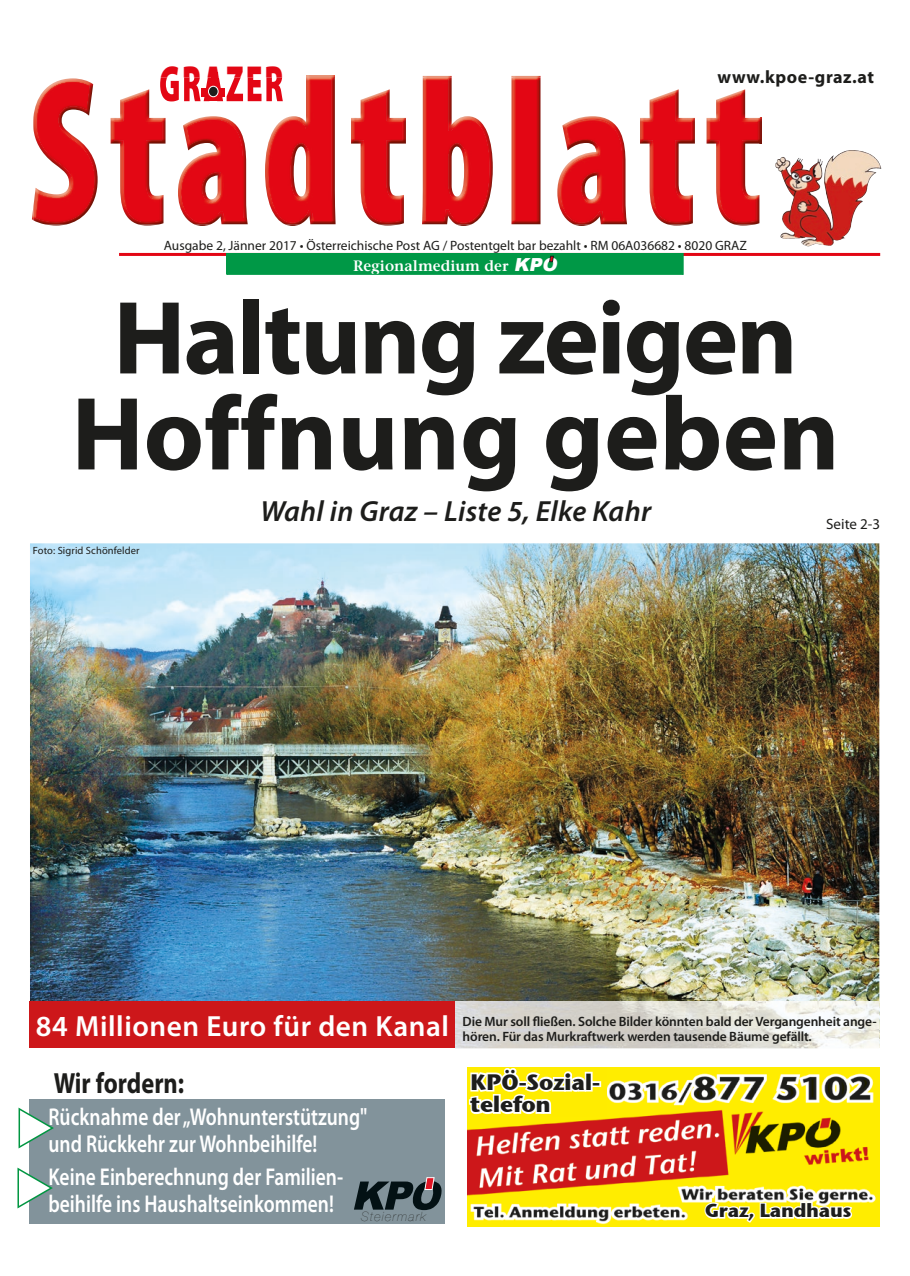
<style>
.page{position:relative;width:910px;height:1276px;background:#fff}
.page>*{position:absolute;margin:0;border:0;box-sizing:border-box;transform-origin:0 0}
.t1{font:700 105px/96px "Myriad Pro";letter-spacing:-.01em;color:#1d1d1b;text-align:center}
.t2{font:900 51px "Myriad Pro";letter-spacing:.06em;color:#e30614;scale:.6 1}
.t3{font:italic 600 29.25px "Myriad Pro";letter-spacing:.01em;color:#1d1d1b}
.t4{font:600 29.25px "Myriad Pro";letter-spacing:.02em;color:#fff}
.t5{font:700 29.25px "Myriad Pro";color:#1d1d1b;scale:.83 1}
.t6{font:600 24.3px/27px "Myriad Pro";color:#fff;scale:.8 1}
.t7{font:700 22.35px/22.4px "Stone Sans ITC";letter-spacing:-.015em;color:#1d1d1b}
.t8{font:700 18.9px "Stone Sans ITC";letter-spacing:-.015em;color:#1d1d1b}
.t9{font:700 18px "Myriad Pro";letter-spacing:.035em;color:#1d1d1b}
.t10{font:600 15px "Stone Serif";color:#fff}
.t11{font:15px "Myriad Pro";color:#1d1d1b}
.t12{font:600 13.5px/15px "Myriad Pro";letter-spacing:-.01em;color:#1d1d1b}
.t13{font:13.5px "Myriad Pro";color:#1d1d1b}
.t14{font:10.5px "Myriad Pro";letter-spacing:.01em;color:#1d1d1b}
.s1{font-family:"Arial";font-weight:900;font-style:italic;font-size:18px}
</style>
<div class="page">
<hr style="left:119px;top:253px;width:761px;height:3px;background:#e30614">
<div style="left:227px;top:253px;width:456px;height:21px;background:#009846"></div>
<div style="left:226px;top:253px;width:458px;height:22px;border:1px solid #009846"></div>
<svg style="left:549px;top:255px;width:5px;height:7px"></svg>
<div style="left:211px;top:72px;width:7px;height:17px;background:#e30614"></div>
<img style="left:423px;top:76px;width:117px;height:1px">
<svg style="left:306px;top:76px;width:29px;height:1px"></svg>
<svg style="left:760px;top:118px;width:1px;height:26px"></svg>
<svg style="left:734px;top:224px;width:21px;height:1px"></svg>
<svg style="left:668px;top:224px;width:20px;height:1px"></svg>
<svg style="left:574px;top:224px;width:16px;height:2px"></svg>
<svg style="left:456px;top:224px;width:15px;height:2px"></svg>
<svg style="left:379px;top:224px;width:20px;height:1px"></svg>
<svg style="left:285px;top:224px;width:15px;height:2px"></svg>
<svg style="left:195px;top:224px;width:15px;height:2px"></svg>
<svg style="left:138px;top:224px;width:21px;height:1px"></svg>
<img style="left:160px;top:77px;width:102px;height:25px">
<svg style="left:207px;top:77px;width:12px;height:23px"></svg>
<svg style="left:32px;top:210px;width:34px;height:15px"></svg>
<img style="left:511px;top:77px;width:29px;height:147px">
<img style="left:422px;top:77px;width:71px;height:147px">
<img style="left:265px;top:77px;width:71px;height:147px">
<img style="left:33px;top:78px;width:65px;height:146px">
<img style="left:706px;top:89px;width:54px;height:135px">
<img style="left:640px;top:89px;width:55px;height:135px">
<img style="left:351px;top:89px;width:55px;height:135px">
<img style="left:111px;top:89px;width:55px;height:135px">
<img style="left:557px;top:116px;width:70px;height:108px">
<img style="left:178px;top:116px;width:70px;height:108px">
<img style="left:291px;top:143px;width:18px;height:56px">
<img style="left:449px;top:143px;width:18px;height:56px">
<img style="left:582px;top:172px;width:18px;height:30px">
<img style="left:202px;top:172px;width:19px;height:30px">
<div style="left:201px;top:88px;width:9px;height:9px;background:#e30614"></div>
<div style="left:217px;top:88px;width:8px;height:9px;background:#e30614"></div>
<div style="left:208px;top:86px;width:10px;height:11px;background:#1d1d1b;border-radius:50%"></div>
<div style="left:208px;top:86px;width:11px;height:11px;border:1px solid #fff;border-radius:50%"></div>
<img style="left:810px;top:150px;width:38px;height:78px">
<div style="left:29px;top:1099px;width:415px;height:125px;background:#82939b"></div>
<svg style="left:354px;top:1177px;width:88px;height:33px"></svg>
<svg style="left:18px;top:1107px;width:36px;height:42px"></svg>
<svg style="left:17px;top:1167px;width:36px;height:42px"></svg>
<img style="left:30px;top:543px;width:849px;height:505px">
<div style="left:30px;top:1001px;width:425px;height:47px;background:#cd171a"></div>
<img style="left:455px;top:1002px;width:423px;height:45px">
<img style="left:468px;top:1067px;width:411px;height:159px">
<svg style="left:703px;top:1200px;width:151px;height:24px"></svg>
<div style="left:470px;top:1067px;width:136px;height:50px;background:#ffec00"></div>
<div style="left:585px;top:1071px;width:8px;height:20px;border:3px solid #fff"></div>
<div style="left:591px;top:1081px;width:10px;height:6px;border:3px solid #fff"></div>
<svg style="left:467px;top:1067px;width:122px;height:49px"></svg>
<svg style="left:533px;top:1016px;width:6px;height:10px"></svg>
<h2 class="t2" style="left:159px;top:50px;width:209px">GRAZER</h2>
<p class="t9" style="left:717px;top:65px;width:158px">www.kpoe-graz.at</p>
<p class="t13" style="left:164px;top:238px;width:585px">Ausgabe 2, Jänner 2017 • Österreichische Post AG / Postentgelt bar bezahlt • RM 06A036682 • 8020 GRAZ</p>
<p class="t10" style="left:353px;top:256px;width:209px">Regionalmedium der <span class="s1">KPO</span></p>
<h1 class="t1" style="left:72px;top:287px;width:770px">Haltung zeigen<br>Hoffnung geben</h1>
<p class="t14" style="left:33px;top:545px;width:108px">Foto: Sigrid Schönfelder</p>
<p class="t3" style="left:260px;top:492px;width:392px">Wahl in Graz – Liste 5, Elke Kahr</p>
<p class="t11" style="left:826px;top:515px;width:56px">Seite 2-3</p>
<p class="t4" style="left:36px;top:1007px;width:415px">84 Millionen Euro für den Kanal</p>
<p class="t5" style="left:54px;top:1064px;width:159px">Wir fordern:</p>
<p class="t6" style="left:48px;top:1102px;width:400px">Rücknahme der „Wohnunterstützung" und Rückkehr zur Wohnbeihilfe!</p>
<p class="t6" style="left:48px;top:1162px;width:474px">Keine Einberechnung der Familien-<br>beihilfe ins Haushaltseinkommen! <sub>Steiermark</sub></p>
<p class="t12" style="left:463px;top:1014px;width:415px">Die Mur soll ießen. Solche Bilder könnten bald der Vergangenheit ange&shy;hören. Für das Murkraftwerk werden tausende Bäume gefällt.</p>
<p class="t7" style="left:470px;top:1069px;width:132px">KPÖ-Sozial&shy;telefon</p>
<p class="t8" style="left:705px;top:1194px;width:148px">Graz, Landhaus</p>
</div>
